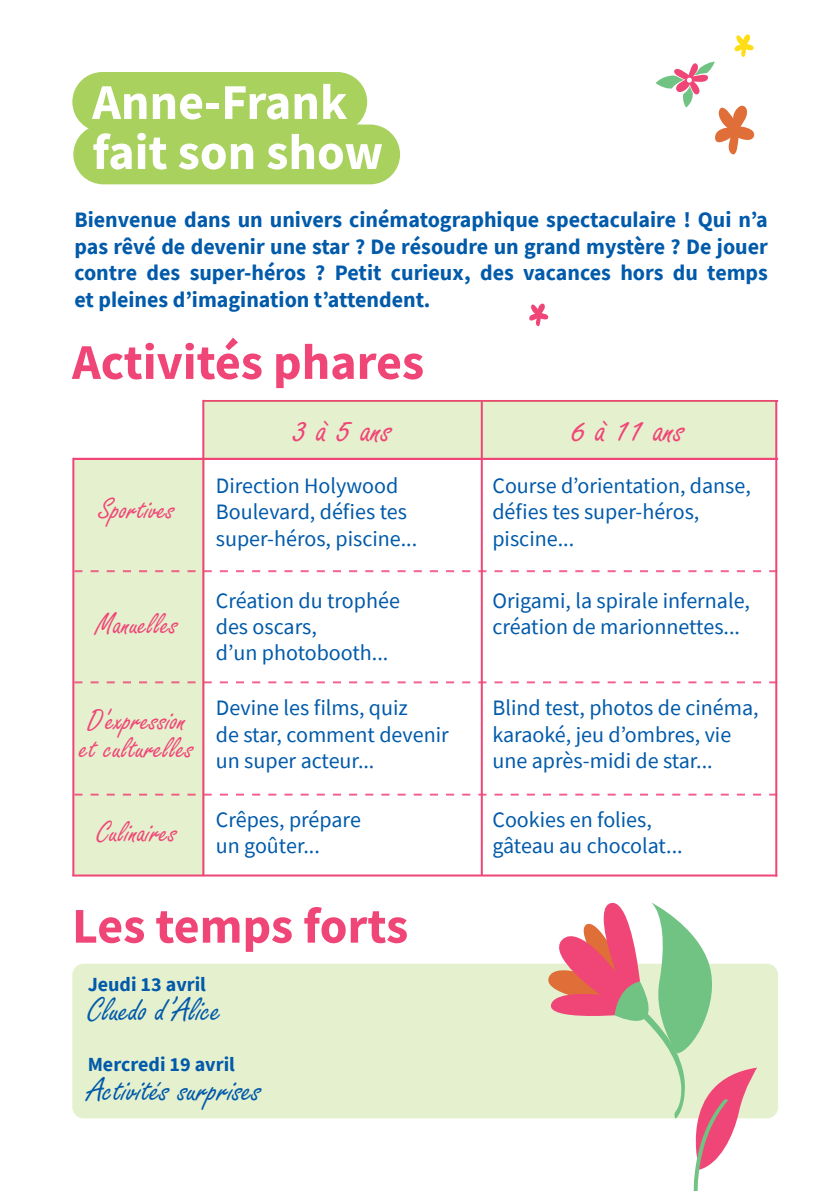
<style>
.page{position:relative;width:840px;height:1191px;background:#fff}
.page>*{position:absolute;margin:0;border:0;box-sizing:border-box;transform-origin:0 0}
.t1{font:700 50px "Source Sans Pro";color:#f04577}
.t2{font:700 50px/50px "Source Sans Pro";color:#fff}
.t3{font:40px "Freestyle Script";color:#f04577}
.t4{font:36px "Freestyle Script";color:#015aaa}
.t5{font:32px/28px "Freestyle Script";color:#f04577}
.t6{font:22px/26.4px "Source Sans Pro";color:#015aaa}
.t7{font:700 22px/26.4px "Source Sans Pro";color:#015aaa;text-align:justify}
.t8{font:700 20px "Source Sans Pro";color:#015aaa}
</style>
<div class="page">
<div style="left:73px;top:124px;width:327px;height:60px;background:#a8d15d;border-radius:30px"></div>
<div style="left:72px;top:963px;width:705px;height:155px;background:#e5f1ce;border-radius:11px"></div>
<hr style="left:203px;top:400px;width:574px;height:2px;background:#f04577">
<div style="left:74px;top:459px;width:131px;height:416px;background:#e5f1ce"></div>
<div style="left:204px;top:401px;width:572px;height:58px;background:#e5f1ce"></div>
<svg style="left:74px;top:570px;width:700px;height:2px"></svg>
<svg style="left:74px;top:681px;width:700px;height:2px"></svg>
<svg style="left:74px;top:793px;width:700px;height:2px"></svg>
<hr style="left:480px;top:402px;width:2px;height:473px;background:#f04577">
<hr style="left:72px;top:874px;width:704px;height:2px;background:#f04577">
<hr style="left:73px;top:458px;width:704px;height:2px;background:#f04577">
<hr style="left:72px;top:458px;width:2px;height:418px;background:#f04577">
<hr style="left:202px;top:400px;width:2px;height:475px;background:#f04577">
<hr style="left:774px;top:401px;width:2px;height:475px;background:#f04577">
<div style="left:72px;top:72px;width:295px;height:60px;background:#a8d15d;border-radius:30px"></div>
<svg style="left:541px;top:902px;width:215px;height:289px"></svg>
<svg style="left:655px;top:34px;width:100px;height:121px"></svg>
<svg style="left:529px;top:303px;width:20px;height:24px"></svg>
<h1 class="t2" style="left:92px;top:77px;width:292px">Anne-Frank fait son show</h1>
<p class="t7" style="left:74px;top:206px;width:694px">Bienvenue dans un univers cinématographique spectaculaire ! Qui n’a pas rêvé de devenir une star ? De résoudre un grand mystère ? De jouer contre des super-héros ? Petit curieux, des vacances hors du temps et pleines d’imagination t’attendent.</p>
<h1 class="t1" style="left:72px;top:328px;width:353px">Activités phares</h1>
<h3 class="t5" style="left:99px;top:497px;width:78px">Sportives</h3>
<h3 class="t5" style="left:96px;top:612px;width:84px">Manuelles</h3>
<h3 class="t5" style="left:80px;top:707px;width:115px">D'expression et culturelles</h3>
<h3 class="t5" style="left:97px;top:819px;width:82px">Culinaires</h3>
<h2 class="t3" style="left:293px;top:407px;width:100px">3 à 5 ans</h2>
<h2 class="t3" style="left:572px;top:407px;width:114px">6 à 11 ans</h2>
<p class="t6" style="left:216px;top:472px;width:203px">Direction Holywood<br>Boulevard, défies tes super-héros, piscine...</p>
<p class="t6" style="left:216px;top:587px;width:185px">Création du trophée des oscars,<br>d’un photobooth...</p>
<p class="t6" style="left:216px;top:694px;width:234px">Devine les films, quiz<br>de star, comment devenir un super acteur...</p>
<p class="t6" style="left:216px;top:806px;width:146px">Crêpes, prépare un goûter...</p>
<p class="t6" style="left:492px;top:472px;width:260px">Course d’orientation, danse, défies tes super-héros, piscine...</p>
<p class="t6" style="left:492px;top:587px;width:259px">Origami, la spirale infernale, création de marionnettes...</p>
<p class="t6" style="left:492px;top:694px;width:267px">Blind test, photos de cinéma, karaoké, jeu d’ombres, vie une après-midi de star...</p>
<p class="t6" style="left:492px;top:806px;width:191px">Cookies en folies, gâteau au chocolat...</p>
<h1 class="t1" style="left:72px;top:892px;width:337px">Les temps forts</h1>
<p class="t8" style="left:88px;top:971px;width:120px">Jeudi 13 avril</p>
<h3 class="t4" style="left:88px;top:990px;width:135px">Cluedo d’Alice</h3>
<p class="t8" style="left:88px;top:1051px;width:149px">Mercredi 19 avril</p>
<h3 class="t4" style="left:88px;top:1070px;width:175px">Activités surprises</h3>
</div>
